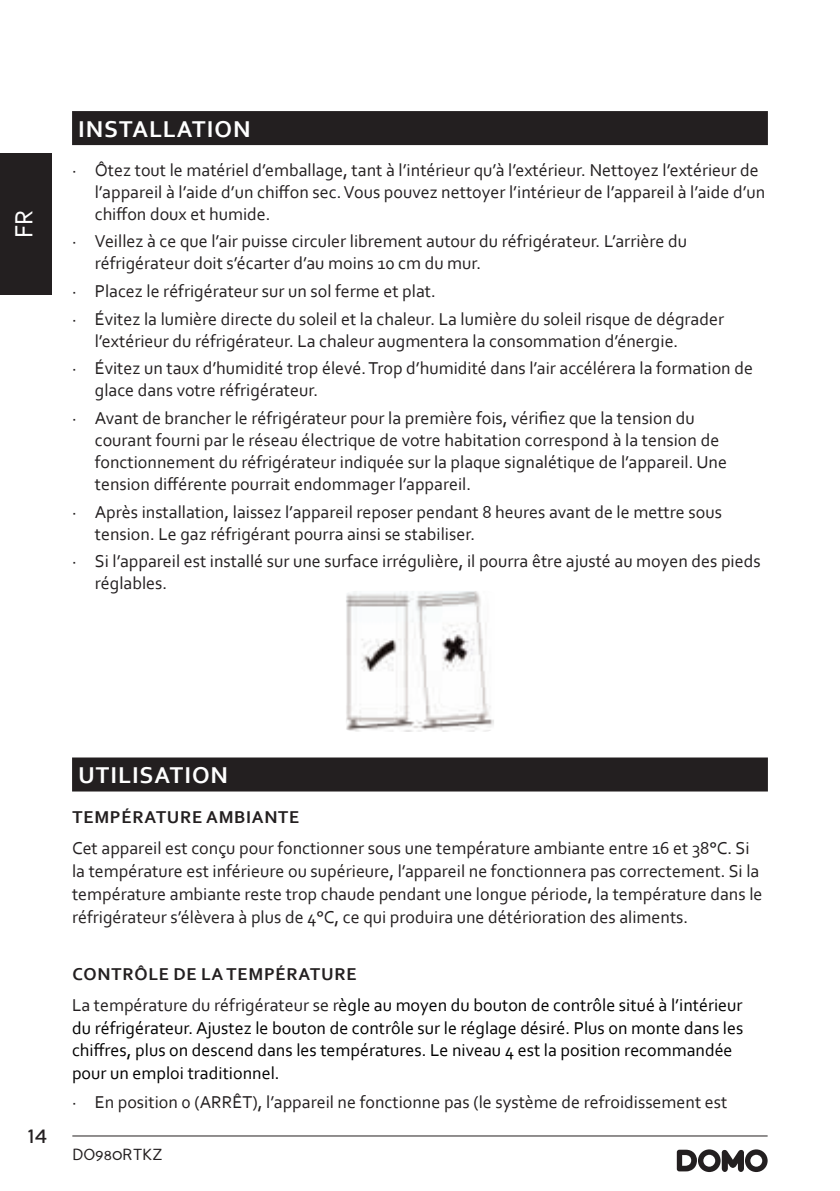
<style>
.page{position:relative;width:840px;height:1191px;background:#fff}
.page>*{position:absolute;margin:0;border:0;box-sizing:border-box;transform-origin:0 0}
.t1{font:26px "Corbel";color:#fff}
.t2{font:700 24px "Corbel";letter-spacing:.04em;color:#fff}
.t3{font:24px "Perspective Sans";color:#231f20}
.t4{font:18px/22px "Corbel";color:#231f20}
.t5{font:18px/22.8px "Corbel";color:#000}
.t6{font:700 18px "Corbel";letter-spacing:.04em;color:#231f20}
.t7{font:16px "Perspective Sans";color:#231f20}
.s1{font-weight:700;color:#231f20}
.s2{color:#231f20}
</style>
<div class="page">
<hr style="left:72px;top:1135px;width:695px;height:1px;background:#231f20">
<svg style="left:676px;top:1149px;width:91px;height:23px"></svg>
<div style="left:0;top:153px;width:51px;height:142px;background:#231f20"></div>
<div style="left:72px;top:111px;width:695px;height:34px;background:#231f20"></div>
<div style="left:72px;top:757px;width:695px;height:34px;background:#231f20"></div>
<img style="left:346px;top:591px;width:148px;height:141px">
<h1 class="t1" style="left:11px;top:238px;width:30px;rotate:-90deg">FR</h1>
<h2 class="t2" style="left:78px;top:117px;width:174px">INSTALLATION</h2>
<p class="t4" style="left:95px;top:159px;width:671px;text-indent:-23px">· Ôtez tout le matériel d’emballage, tant à l’intérieur qu’à l’extérieur. Nettoyez l’extérieur de l’appareil à l’aide d’un chiffon sec. Vous pouvez nettoyer l’intérieur de l’appareil à l’aide d’un chiffon doux et humide.</p>
<p class="t4" style="left:95px;top:231px;width:593px;text-indent:-23px">· Veillez à ce que l’air puisse circuler librement autour du réfrigérateur. L’arrière du réfrigérateur doit s’écarter d’au moins 10 cm du mur.</p>
<p class="t4" style="left:72px;top:278px;width:653px;line-height:27.6px">· Placez le réfrigérateur sur un sol ferme et plat.<br>· Évitez la lumière directe du soleil et la chaleur. La lumière du soleil risque de dégrader</p>
<p class="t4" style="left:72px;top:328px;width:682px;line-height:27.6px;text-indent:23px">l’extérieur du réfrigérateur. La chaleur augmentera la consommation d’énergie.<br>· Évitez un taux d’humidité trop élevé. Trop d’humidité dans l’air accélérera la formation de</p>
<p class="t4" style="left:72px;top:377px;width:624px;line-height:27.6px;text-indent:23px">glace dans votre réfrigérateur.<br>· Avant de brancher le réfrigérateur pour la première fois, vérifiez que la tension du</p>
<p class="t4" style="left:95px;top:428px;width:633px">courant fourni par le réseau électrique de votre habitation correspond à la tension de fonctionnement du réfrigérateur indiquée sur la plaque signalétique de l’appareil. Une tension différente pourrait endommager l’appareil.</p>
<p class="t4" style="left:95px;top:501px;width:628px;text-indent:-23px">· Après installation, laissez l’appareil reposer pendant 8 heures avant de le mettre sous tension. Le gaz réfrigérant pourra ainsi se stabiliser.</p>
<p class="t4" style="left:95px;top:551px;width:667px;text-indent:-23px">· Si l’appareil est installé sur une surface irrégulière, il pourra être ajusté au moyen des pieds réglables.</p>
<h2 class="t3" style="left:28px;top:1124px;width:21px">14</h2>
<h2 class="t2" style="left:78px;top:763px;width:151px">UTILISATION</h2>
<p class="t6" style="left:72px;top:808px;width:228px">TEMPÉRATURE AMBIANTE</p>
<p class="t4" style="left:72px;top:836px;width:691px;line-height:22.8px">Cet appareil est conçu pour fonctionner sous une température ambiante entre 16 et 38°C. Si la température est inférieure ou supérieure, l’appareil ne fonctionnera pas correctement. Si la température ambiante reste trop chaude pendant une longue période, la température dans le réfrigérateur s’élèvera à plus de 4°C, ce qui produira une détérioration des aliments.</p>
<p class="t5" style="left:72px;top:957px;width:671px;line-height:31.4px"><span class="s1">CONTRÔLE DE LA TEMPÉRATURE<br></span><span class="s2">La température du réfrigérateur se r</span>ègle au moyen du bouton de contrôle situé à l’intérieur</p>
<p class="t5" style="left:72px;top:1015px;width:672px">du réfrigérateur. Ajustez le bouton de contrôle sur le réglage désiré. Plus on monte dans les chiffres, plus on descend dans les températures. Le niveau 4 est la position recommandée pour un emploi traditionnel.</p>
<p class="t4" style="left:72px;top:1091px;width:656px">· En position 0 (ARRÊT), l’appareil ne fonctionne pas (le système de refroidissement est</p>
<p class="t7" style="left:72px;top:1148px;width:91px">DO980RTKZ</p>
</div>
